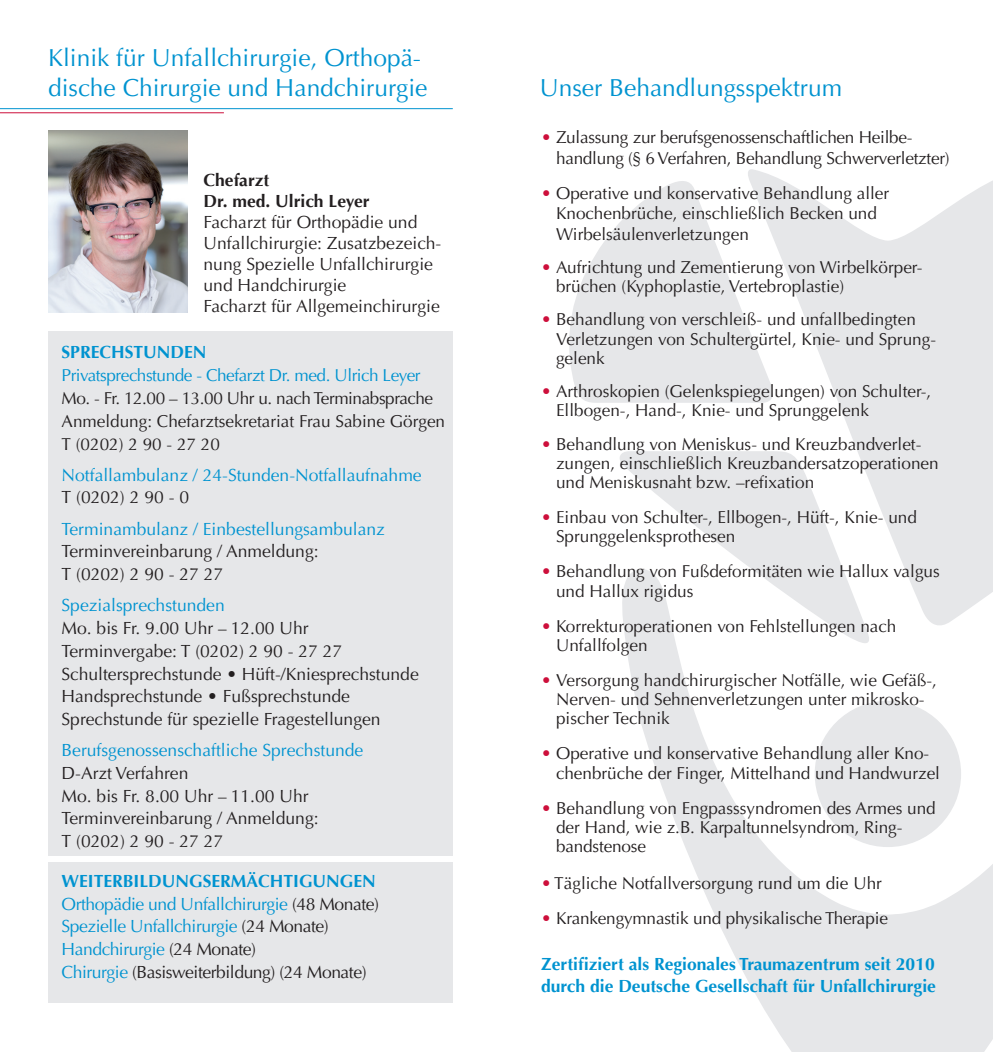
<style>
.page{position:relative;width:993px;height:1052px;background:#fff}
.page>*{position:absolute;margin:0;border:0;box-sizing:border-box;transform-origin:0 0}
.t1{font:24.5px/29.4px "Optima LT";color:#0093d0}
.t2{font:17.5px/22.8px "Optima LT";color:#231f20}
.t3{font:17.5px/22.8px "Optima LT";letter-spacing:-.025em;color:#0093d0}
.t4{font:17.5px "Optima LT";color:#0093d0}
.t5{font:700 17.5px/22.8px "Optima LT";color:#0093d0}
.t6{font:700 17.5px/21px "Optima LT";color:#231f20}
.t7{font:17.15px/19.2px "Optima LT";color:#231f20}
.t8{font:17.15px "Optima LT";letter-spacing:-.025em;color:#0093d0}
.s1{color:#0093d0}
.s2{font-size:17.15px}
.s3{font-weight:700}
.s4{color:#231f20}
.s5{color:#cd0f3b}
</style>
<div class="page">
<div style="left:48px;top:862px;width:404px;height:140px;background:#e6e7e9"></div>
<svg style="left:748px;top:169px;width:244px;height:397px;fill:#e6e7e9"></svg>
<svg style="left:569px;top:179px;width:205px;height:225px;fill:#e6e7e9"></svg>
<svg style="left:620px;top:451px;width:253px;height:115px;fill:#e6e7e9"></svg>
<svg style="left:622px;top:566px;width:370px;height:486px"></svg>
<div style="left:48px;top:331px;width:404px;height:524px;background:#e6e7e9"></div>
<hr style="left:0;top:112px;width:224px;height:1px;background:#cd0f3b">
<hr style="left:0;top:108px;width:452px;height:1px;background:#0093d0">
<img style="left:48px;top:130px;width:140px;height:182px">
<h1 class="t1" style="left:48px;top:43px;width:381px">Klinik für Unfallchirurgie, Orthopä&shy;dische Chirurgie und Handchirurgie</h1>
<p class="t6" style="left:203px;top:170px;width:168px">Chefarzt<br>Dr. med. Ulrich Leyer</p>
<p class="t2" style="left:203px;top:212px;width:239px;line-height:21px">Facharzt für Orthopädie und<br>Unfallchirurgie: Zusatzbezeich&shy;nung Spezielle Unfallchirurgie und Handchirurgie<br>Facharzt für Allgemeinchirurgie</p>
<p class="t5" style="left:62px;top:341px;width:146px">SPRECHSTUNDEN</p>
<p class="t8" style="left:62px;top:365px;width:360px">Privatsprechstunde - Chefarzt Dr. med. Ulrich Leyer</p>
<p class="t7" style="left:62px;top:387px;width:385px;line-height:22.8px">Mo. - Fr. 12.00 – 13.00 Uhr u. nach Terminabsprache<br>Anmeldung: Chefarztsekretariat Frau Sabine Görgen<br>T (0202) 2 90 - 27 20</p>
<p class="t4" style="left:62px;top:464px;width:361px">Notfallambulanz / 24-Stunden-Notfallaufnahme</p>
<p class="t2" style="left:62px;top:486px;width:129px">T (0202) 2 90 - 0</p>
<p class="t4" style="left:62px;top:518px;width:325px">Terminambulanz / Einbestellungsambulanz</p>
<p class="t2" style="left:62px;top:540px;width:258px">Terminvereinbarung / Anmeldung:<br>T (0202) 2 90 - 27 27</p>
<p class="t2" style="left:62px;top:594px;width:358px"><span class="s1">Spezialsprechstunden<br></span>Mo. bis Fr. 9.00 Uhr <span class="s2">–</span> 12.00 Uhr Terminvergabe: T (0202) 2 90 - 27 27<br>Schultersprechstunde • Hüft-/Kniesprechstunde Handsprechstunde • Fußsprechstunde Sprechstunde für spezielle Fragestellungen</p>
<p class="t4" style="left:62px;top:740px;width:303px">Berufsgenossenschaftliche Sprechstunde</p>
<p class="t2" style="left:62px;top:762px;width:258px">D-Arzt Verfahren<br>Mo. bis Fr. 8.00 Uhr <span class="s2">–</span> 11.00 Uhr<br>Terminvereinbarung / Anmeldung:<br>T (0202) 2 90 - 27 27</p>
<p class="t3" style="left:62px;top:869px;width:319px"><span class="s3">WEITERBILDUNGSERMÄCHTIGUNGEN </span>Orthopädie und Unfallchirurgie <span class="s4">(48 Monate)<br></span>Spezielle Unfallchirurgie <span class="s4">(24 Monate)<br></span>Handchirurgie <span class="s4">(24 Monate)<br></span>Chirurgie <span class="s4">(Basisweiterbildung) (24 Monate)</span></p>
<h1 class="t1" style="left:539px;top:73px;width:304px">Unser Behandlungsspektrum</h1>
<p class="t7" style="left:556px;top:127px;width:395px;line-height:21px;text-indent:-15px"><span class="s5">•</span> Zulassung zur berufsgenossenschaftlichen Heilbe&shy;handlung (§ 6 Verfahren, Behandlung Schwerverletzter)</p>
<p class="t7" style="left:541px;top:184px;width:349px;text-align:center"><span class="s5">•</span> Operative und konservative Behandlung aller<br>Knochenbrüche, einschließlich Becken und</p>
<p class="t7" style="left:556px;top:224px;width:194px">Wirbelsäulenverletzungen</p>
<p class="t7" style="left:556px;top:258px;width:368px;text-indent:-15px"><span class="s5">•</span> Aufrichtung und Zementierung von Wirbelkörper&shy;brüchen (Kyphoplastie, Vertebroplastie)</p>
<p class="t7" style="left:556px;top:310px;width:381px;text-indent:-15px"><span class="s5">•</span> Behandlung von verschleiß- und unfallbedingten<br>Verletzungen von Schultergürtel, Knie- und Sprung&shy;gelenk</p>
<p class="t7" style="left:556px;top:382px;width:376px;text-indent:-15px"><span class="s5">•</span> Arthroskopien (Gelenkspiegelungen) von Schulter-,<br>Ellbogen-, Hand-, Knie- und Sprunggelenk</p>
<p class="t7" style="left:556px;top:434px;width:384px;text-indent:-15px"><span class="s5">•</span> Behandlung von Meniskus- und Kreuzbandverlet&shy;zungen, einschließlich Kreuzbandersatzoperationen und Meniskusnaht bzw. –refixation</p>
<p class="t7" style="left:556px;top:508px;width:362px;text-indent:-15px"><span class="s5">•</span> Einbau von Schulter-, Ellbogen-, Hüft-, Knie- und<br>Sprunggelenksprothesen</p>
<p class="t7" style="left:556px;top:562px;width:385px;text-indent:-15px"><span class="s5">•</span> Behandlung von Fußdeformitäten wie Hallux valgus und Hallux rigidus</p>
<p class="t7" style="left:556px;top:616px;width:341px;text-indent:-15px"><span class="s5">•</span> Korrekturoperationen von Fehlstellungen nach<br>Unfallfolgen</p>
<p class="t7" style="left:556px;top:670px;width:382px;text-indent:-15px"><span class="s5">•</span> Versorgung handchirurgischer Notfälle, wie Gefäß-,<br>Nerven- und Sehnenverletzungen unter mikrosko&shy;pischer Technik</p>
<p class="t7" style="left:556px;top:744px;width:385px;text-indent:-15px"><span class="s5">•</span> Operative und konservative Behandlung aller Kno&shy;chenbrüche der Finger, Mittelhand und Handwurzel</p>
<p class="t7" style="left:556px;top:798px;width:381px;text-indent:-15px"><span class="s5">•</span> Behandlung von Engpasssyndromen des Armes und der Hand, wie z.B. Karpaltunnelsyndrom, Ring&shy;bandstenose</p>
<p class="t7" style="left:541px;top:873px;width:342px"><span class="s5">•</span> Tägliche Notfallversorgung rund um die Uhr</p>
<p class="t7" style="left:541px;top:908px;width:348px"><span class="s5">•</span> Krankengymnastik und physikalische Therapie</p>
<p class="t5" style="left:541px;top:952px;width:396px">Zertifiziert als Regionales Traumazentrum seit 2010 durch die Deutsche Gesellschaft für Unfallchirurgie</p>
</div>
